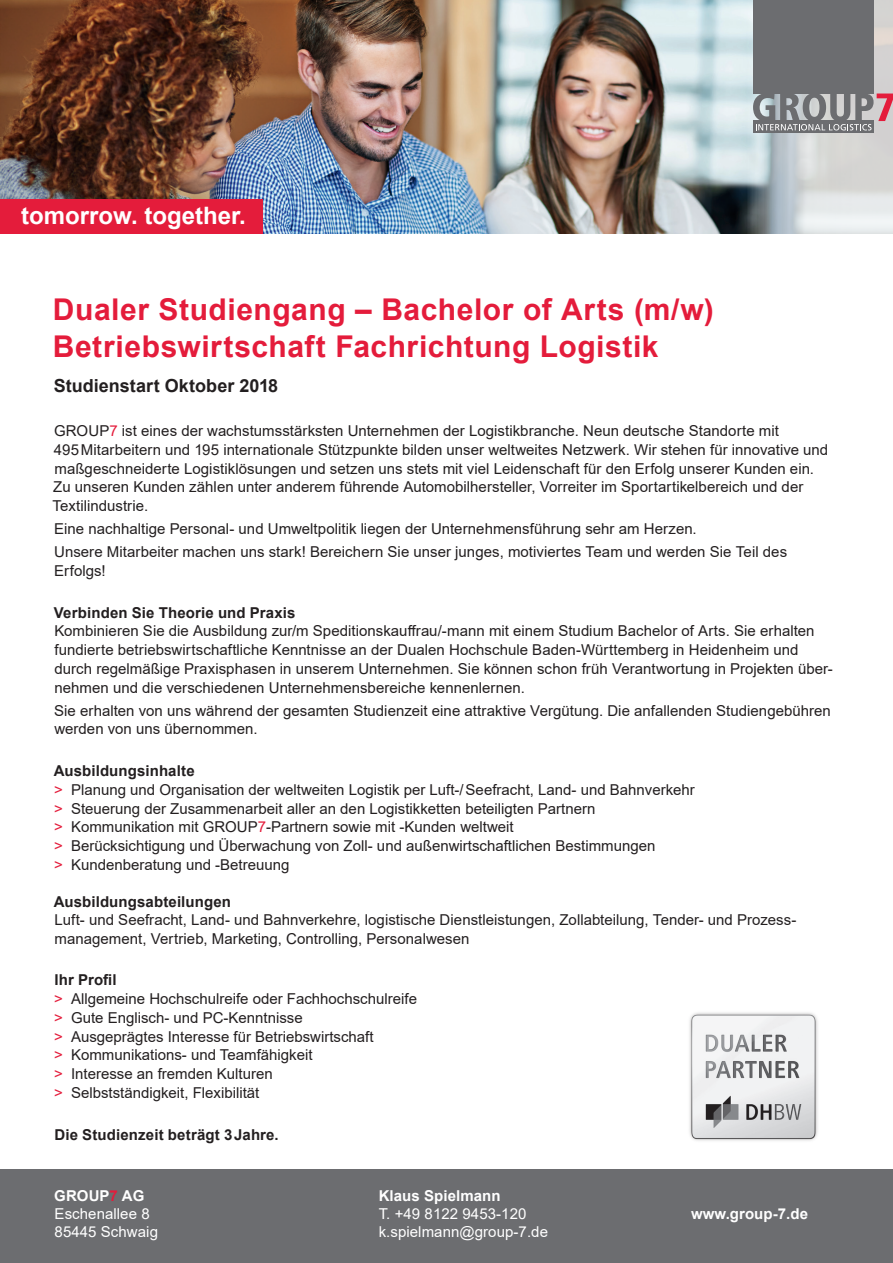
<style>
.page{position:relative;width:893px;height:1263px;background:#fff}
.page>*{position:absolute;margin:0;border:0;box-sizing:border-box;transform-origin:0 0}
.t1{font:700 30px "Arial";letter-spacing:.02em;color:#e41c3b}
.t2{font:700 24px "Arial";color:#fff}
.Grundschrift{font:700 18px "Arial";color:#231f20}
.Grundschrift-2{font:15px/18.8px "Arial";color:#231f20}
.Zwischenüberschrifte{font:700 15px "Arial";letter-spacing:.01em;color:#231f20}
.t3{font:15px "Arial";letter-spacing:.005em;color:#fff}
.t4{font:700 15px "Arial";letter-spacing:.005em;color:#fff}
.Grundschrift-3{font:700 15px "Arial";letter-spacing:.01em;color:#231f20}
.s1{color:#e41c3b}
</style>
<div class="page">
<img style="left:0;top:0;width:746px;height:234px">
<svg style="left:746px;top:0;width:147px;height:234px;background:#cad0d1"></svg>
<div style="left:0;top:1169px;width:893px;height:94px;background:#6c6d70"></div>
<div style="left:0;top:200px;width:262px;height:34px;background:#e41c3b"></div>
<img style="left:689px;top:1012px;width:129px;height:129px">
<div style="left:753px;top:0;width:120px;height:94px;background:#6c6d70"></div>
<svg style="left:753px;top:130px;width:120px;height:3px"></svg>
<svg style="left:753px;top:93px;width:140px;height:37px;background:#9b9497"></svg>
<p class="t2" style="left:21px;top:199px;width:226px">tomorrow. together.</p>
<p class="t1" style="left:53px;top:288px;width:662px">Dualer Studiengang – Bachelor of Arts (m/w)</p>
<p class="t1" style="left:53px;top:325px;width:607px">Betriebswirtschaft Fachrichtung Logistik</p>
<p class="Grundschrift" style="left:54px;top:373px;width:226px">Studienstart Oktober 2018</p>
<p class="Grundschrift-2" style="left:52px;top:421px;width:777px">GROUP<span class="s1">7</span> ist eines der wachstumsstärksten Unternehmen der Logistikbranche. Neun deutsche Standorte mit 495Mitarbeitern und 195 internationale Stützpunkte bilden unser weltweites Netzwerk. Wir stehen für innovative und maßgeschneiderte Logistiklösungen und setzen uns stets mit viel Leidenschaft für den Erfolg unserer Kunden ein.<br>Zu unseren Kunden zählen unter anderem führende Automobilhersteller, Vorreiter im Sportartikelbereich und der Textilindustrie.</p>
<p class="Grundschrift-2" style="left:54px;top:519px;width:644px">Eine nachhaltige Personal- und Umweltpolitik liegen der Unternehmensführung sehr am Herzen.</p>
<p class="Grundschrift-2" style="left:54px;top:542px;width:734px">Unsere Mitarbeiter machen uns stark! Bereichern Sie unser junges, motiviertes Team und werden Sie Teil des<br>Erfolgs!</p>
<p class="Zwischenüberschrifte" style="left:54px;top:602px;width:243px">Verbinden Sie Theorie und Praxis</p>
<p class="Grundschrift-2" style="left:54px;top:622px;width:780px">Kombinieren Sie die Ausbildung zur/m Speditionskauffrau/-mann mit einem Studium Bachelor of Arts. Sie erhalten fundierte betriebswirtschaftliche Kenntnisse an der Dualen Hochschule Baden-Württemberg in Heidenheim und durch regelmäßige Praxisphasen in unserem Unternehmen. Sie können schon früh Verantwortung in Projekten über&shy;nehmen und die verschiedenen Unternehmensbereiche kennenlernen.</p>
<p class="Grundschrift-2" style="left:54px;top:701px;width:778px">Sie erhalten von uns während der gesamten Studienzeit eine attraktive Vergütung. Die anfallenden Studiengebühren werden von uns übernommen.</p>
<p class="Zwischenüberschrifte" style="left:54px;top:760px;width:142px">Ausbildungsinhalte</p>
<p class="Grundschrift-2" style="left:54px;top:780px;width:642px"><span class="s1">&gt;</span> Planung und Organisation der weltweiten Logistik per Luft-/Seefracht, Land- und Bahnverkehr</p>
<p class="Grundschrift-2" style="left:54px;top:799px;width:543px"><span class="s1">&gt;</span> Steuerung der Zusammenarbeit aller an den Logistikketten beteiligten Partnern</p>
<p class="Grundschrift-2" style="left:54px;top:818px;width:461px"><span class="s1">&gt;</span> Kommunikation mit GROUP<span class="s1">7</span>-Partnern sowie mit -Kunden weltweit</p>
<p class="Grundschrift-2" style="left:54px;top:836px;width:603px"><span class="s1">&gt;</span> Berücksichtigung und Überwachung von Zoll- und außenwirtschaftlichen Bestimmungen</p>
<p class="Grundschrift-2" style="left:54px;top:855px;width:237px"><span class="s1">&gt;</span> Kundenberatung und -Betreuung</p>
<p class="Zwischenüberschrifte" style="left:54px;top:891px;width:179px">Ausbildungsabteilungen</p>
<p class="Grundschrift-2" style="left:54px;top:911px;width:743px">Luft- und Seefracht, Land- und Bahnverkehre, logistische Dienstleistungen, Zollabteilung, Tender- und Prozess&shy;management, Vertrieb, Marketing, Controlling, Personalwesen</p>
<p class="Zwischenüberschrifte" style="left:55px;top:969px;width:64px">Ihr Profil</p>
<p class="Grundschrift-2" style="left:54px;top:989px;width:364px"><span class="s1">&gt;</span> Allgemeine Hochschulreife oder Fachhochschulreife</p>
<p class="Grundschrift-2" style="left:54px;top:1008px;width:250px"><span class="s1">&gt;</span> Gute Englisch- und PC-Kenntnisse</p>
<p class="Grundschrift-2" style="left:54px;top:1027px;width:321px"><span class="s1">&gt;</span> Ausgeprägtes Interesse für Betriebswirtschaft</p>
<p class="Grundschrift-2" style="left:54px;top:1045px;width:260px"><span class="s1">&gt;</span> Kommunikations- und Teamfähigkeit</p>
<p class="Grundschrift-2" style="left:54px;top:1064px;width:220px"><span class="s1">&gt;</span> Interesse an fremden Kulturen</p>
<p class="Grundschrift-2" style="left:54px;top:1083px;width:207px"><span class="s1">&gt;</span> Selbstständigkeit, Flexibilität</p>
<p class="Grundschrift-3" style="left:54px;top:1124px;width:226px">Die Studienzeit beträgt 3Jahre.</p>
<p class="t4" style="left:54px;top:1185px;width:92px">GROUP<span class="s1">7</span> AG</p>
<p class="t3" style="left:55px;top:1203px;width:97px">Eschenallee 8</p>
<p class="t3" style="left:55px;top:1221px;width:105px">85445 Schwaig</p>
<p class="t4" style="left:379px;top:1185px;width:123px">Klaus Spielmann</p>
<p class="t3" style="left:379px;top:1203px;width:149px">T. +49 8122 9453-120</p>
<p class="t3" style="left:379px;top:1221px;width:171px">k.spielmann@group-7.de</p>
<p class="t4" style="left:691px;top:1203px;width:119px">www.group-7.de</p>
</div>
